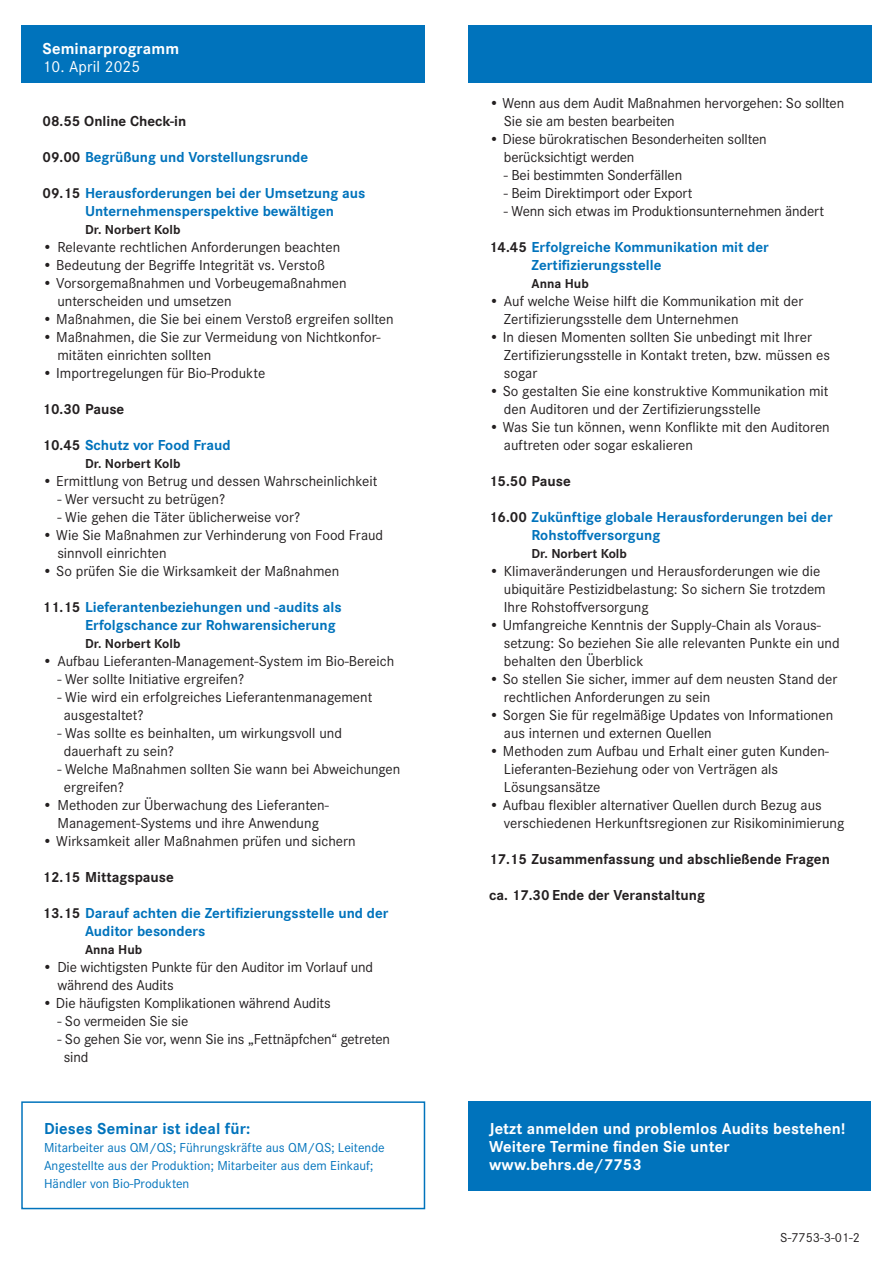
<style>
.page{position:relative;width:893px;height:1263px;background:#fff}
.page>*{position:absolute;margin:0;border:0;box-sizing:border-box;transform-origin:0 0}
.Überschrift___11pt___weiß{font:700 16.5px "Corporate S";letter-spacing:.01em;color:#fff}
.Überschrift___11pt___weiß-2{font:700 16.5px "Corporate S";letter-spacing:.01em;color:#0073bc}
.Fließtext_8_5pt___weiß{font:700 16.5px "Corporate S";letter-spacing:.01em;color:#fff}
.Fließtext_8_5pt___weiß-2{font:16.5px "Corporate S";letter-spacing:.01em;color:#fff}
.Fließtext_Programm_10_pt{font:15px/18px "Corporate S";color:#231f20}
.Fließtext_Programm_10_pt-2{font:700 15px/18px "Corporate S";color:#0073bc}
.Fließtext_Programm_10_pt-3{font:700 15px "Corporate S";color:#231f20}
.Cover___Überschrift_12pt{font:700 15px "Corporate S";color:#231f20}
.Fließtext_8_5pt___weiß-3{font:13.5px/18px "Corporate S";color:#0073bc}
.Fließtext_Programm_10_pt-4{font:700 13.5px "Corporate S";color:#231f20}
.Fließtext_9pt{font:13.5px "Corporate S";color:#231f20}
.s1{color:#231f20}
</style>
<div class="page">
<div style="left:21px;top:26px;width:404px;height:57px;background:#0073bc"></div>
<div style="left:21px;top:1101px;width:404px;height:108px;border:2px solid #0073bc"></div>
<div style="left:468px;top:1101px;width:403px;height:90px;background:#0073bc"></div>
<div style="left:468px;top:26px;width:404px;height:57px;background:#0073bc"></div>
<p class="Fließtext_8_5pt___weiß" style="left:43px;top:36px;width:138px">Seminarprogramm</p>
<p class="Fließtext_8_5pt___weiß-2" style="left:43px;top:55px;width:99px">10. April 2025</p>
<p class="Cover___Überschrift_12pt" style="left:43px;top:109px;width:145px">08.55 Online Check-in</p>
<p class="Fließtext_Programm_10_pt-2" style="left:43px;top:147px;width:267px"><span class="s1">09.00</span> Begrüßung und Vorstellungsrunde</p>
<p class="Fließtext_Programm_10_pt-2" style="left:85px;top:183px;width:282px;text-indent:-43px"><span class="s1">09.15</span> Herausforderungen bei der Umsetzung aus<br>Unternehmensperspektive bewältigen</p>
<p class="Fließtext_Programm_10_pt-4" style="left:85px;top:219px;width:97px">Dr. Norbert Kolb</p>
<p class="Fließtext_Programm_10_pt" style="left:43px;top:237px;width:299px">• Relevante rechtlichen Anforderungen beachten</p>
<p class="Fließtext_Programm_10_pt" style="left:43px;top:255px;width:284px">• Bedeutung der Begriffe Integrität vs. Verstoß</p>
<p class="Fließtext_Programm_10_pt" style="left:43px;top:273px;width:306px">• Vorsorgemaßnahmen und Vorbeugemaßnahmen</p>
<p class="Fließtext_Programm_10_pt" style="left:57px;top:291px;width:176px">unterscheiden und umsetzen</p>
<p class="Fließtext_Programm_10_pt" style="left:43px;top:309px;width:353px">• Maßnahmen, die Sie bei einem Verstoß ergreifen sollten</p>
<p class="Fließtext_Programm_10_pt" style="left:43px;top:327px;width:339px">• Maßnahmen, die Sie zur Vermeidung von Nichtkonfor-</p>
<p class="Fließtext_Programm_10_pt" style="left:57px;top:345px;width:155px">mitäten einrichten sollten</p>
<p class="Fließtext_Programm_10_pt" style="left:43px;top:363px;width:224px">• Importregelungen für Bio-Produkte</p>
<p class="Fließtext_Programm_10_pt-3" style="left:43px;top:397px;width:83px">10.30 Pause</p>
<p class="Fließtext_Programm_10_pt-2" style="left:43px;top:435px;width:190px"><span class="s1">10.45</span> Schutz vor Food Fraud</p>
<p class="Fließtext_Programm_10_pt-4" style="left:85px;top:453px;width:97px">Dr. Norbert Kolb</p>
<p class="Fließtext_Programm_10_pt" style="left:43px;top:471px;width:336px">• Ermittlung von Betrug und dessen Wahrscheinlichkeit</p>
<p class="Fließtext_Programm_10_pt" style="left:57px;top:489px;width:169px">- Wer versucht zu betrügen?</p>
<p class="Fließtext_Programm_10_pt" style="left:57px;top:507px;width:244px">- Wie gehen die Täter üblicherweise vor?</p>
<p class="Fließtext_Programm_10_pt" style="left:57px;top:525px;width:327px;text-indent:-15px">• Wie Sie Maßnahmen zur Verhinderung von Food Fraud sinnvoll einrichten</p>
<p class="Fließtext_Programm_10_pt" style="left:43px;top:561px;width:298px">• So prüfen Sie die Wirksamkeit der Maßnahmen</p>
<p class="Fließtext_Programm_10_pt-2" style="left:43px;top:597px;width:301px"><span class="s1">11.15</span> Lieferantenbeziehungen und -audits als</p>
<p class="Fließtext_Programm_10_pt-2" style="left:85px;top:615px;width:252px">Erfolgschance zur Rohwarensicherung</p>
<p class="Fließtext_Programm_10_pt-4" style="left:85px;top:633px;width:97px">Dr. Norbert Kolb</p>
<p class="Fließtext_Programm_10_pt" style="left:43px;top:651px;width:353px">• Aufbau Lieferanten-Management-System im Bio-Bereich</p>
<p class="Fließtext_Programm_10_pt" style="left:57px;top:669px;width:188px">- Wer sollte Initiative ergreifen?</p>
<p class="Fließtext_Programm_10_pt" style="left:57px;top:687px;width:317px">- Wie wird ein erfolgreiches Lieferantenmanagement</p>
<p class="Fließtext_Programm_10_pt" style="left:64px;top:705px;width:81px">ausgestaltet?</p>
<p class="Fließtext_Programm_10_pt" style="left:57px;top:723px;width:286px">- Was sollte es beinhalten, um wirkungsvoll und</p>
<p class="Fließtext_Programm_10_pt" style="left:64px;top:741px;width:112px">dauerhaft zu sein?</p>
<p class="Fließtext_Programm_10_pt" style="left:64px;top:759px;width:338px;text-indent:-6px">- Welche Maßnahmen sollten Sie wann bei Abweichungen ergreifen?</p>
<p class="Fließtext_Programm_10_pt" style="left:43px;top:795px;width:288px">• Methoden zur Überwachung des Lieferanten-</p>
<p class="Fließtext_Programm_10_pt" style="left:57px;top:813px;width:263px">Management-Systems und ihre Anwendung</p>
<p class="Fließtext_Programm_10_pt" style="left:43px;top:831px;width:315px">• Wirksamkeit aller Maßnahmen prüfen und sichern</p>
<p class="Fließtext_Programm_10_pt-3" style="left:43px;top:865px;width:133px">12.15 Mittagspause</p>
<p class="Fließtext_Programm_10_pt-2" style="left:85px;top:903px;width:305px;text-indent:-43px"><span class="s1">13.15</span> Darauf achten die Zertifizierungsstelle und der<br>Auditor besonders</p>
<p class="Fließtext_Programm_10_pt-4" style="left:85px;top:939px;width:59px">Anna Hub</p>
<p class="Fließtext_Programm_10_pt" style="left:57px;top:957px;width:317px;text-indent:-15px">• Die wichtigsten Punkte für den Auditor im Vorlauf und während des Audits</p>
<p class="Fließtext_Programm_10_pt" style="left:43px;top:993px;width:290px">• Die häufigsten Komplikationen während Audits</p>
<p class="Fließtext_Programm_10_pt" style="left:57px;top:1011px;width:132px">- So vermeiden Sie sie</p>
<p class="Fließtext_Programm_10_pt" style="left:64px;top:1029px;width:328px;text-indent:-6px">- So gehen Sie vor, wenn Sie ins „Fettnäpfchen“ getreten sind</p>
<p class="Überschrift___11pt___weiß-2" style="left:44px;top:1116px;width:208px">Dieses Seminar ist ideal für:</p>
<p class="Fließtext_8_5pt___weiß-3" style="left:44px;top:1138px;width:342px">Mitarbeiter aus QM/QS; Führungskräfte aus QM/QS; Leitende<br>Angestellte aus der Produktion; Mitarbeiter aus dem Einkauf;<br>Händler von Bio-Produkten</p>
<p class="Fließtext_Programm_10_pt" style="left:504px;top:93px;width:342px;text-indent:-15px">• Wenn aus dem Audit Maßnahmen hervorgehen: So sollten<br>Sie sie am besten bearbeiten</p>
<p class="Fließtext_Programm_10_pt" style="left:489px;top:129px;width:279px">• Diese bürokratischen Besonderheiten sollten</p>
<p class="Fließtext_Programm_10_pt" style="left:504px;top:147px;width:132px">berücksichtigt werden</p>
<p class="Fließtext_Programm_10_pt" style="left:504px;top:165px;width:180px">- Bei bestimmten Sonderfällen</p>
<p class="Fließtext_Programm_10_pt" style="left:504px;top:183px;width:190px">- Beim Direktimport oder Export</p>
<p class="Fließtext_Programm_10_pt" style="left:504px;top:201px;width:322px">- Wenn sich etwas im Produktionsunternehmen ändert</p>
<p class="Fließtext_Programm_10_pt-2" style="left:489px;top:237px;width:281px"><span class="s1">14.45</span> Erfolgreiche Kommunikation mit der</p>
<p class="Fließtext_Programm_10_pt-2" style="left:532px;top:255px;width:131px">Zertifizierungsstelle</p>
<p class="Fließtext_Programm_10_pt-4" style="left:531px;top:273px;width:59px">Anna Hub</p>
<p class="Fließtext_Programm_10_pt" style="left:489px;top:291px;width:316px">• Auf welche Weise hilft die Kommunikation mit der</p>
<p class="Fließtext_Programm_10_pt" style="left:504px;top:309px;width:236px">Zertifizierungsstelle dem Unternehmen</p>
<p class="Fließtext_Programm_10_pt" style="left:489px;top:327px;width:324px">• In diesen Momenten sollten Sie unbedingt mit Ihrer</p>
<p class="Fließtext_Programm_10_pt" style="left:504px;top:345px;width:328px">Zertifizierungsstelle in Kontakt treten, bzw. müssen es sogar</p>
<p class="Fließtext_Programm_10_pt" style="left:504px;top:381px;width:326px;text-indent:-15px">• So gestalten Sie eine konstruktive Kommunikation mit den Auditoren und der Zertifizierungsstelle</p>
<p class="Fließtext_Programm_10_pt" style="left:504px;top:417px;width:327px;text-indent:-15px">• Was Sie tun können, wenn Konflikte mit den Auditoren auftreten oder sogar eskalieren</p>
<p class="Fließtext_Programm_10_pt-3" style="left:489px;top:469px;width:83px">15.50 Pause</p>
<p class="Fließtext_Programm_10_pt-2" style="left:532px;top:507px;width:303px;text-indent:-43px"><span class="s1">16.00</span> Zukünftige globale Herausforderungen bei der<br>Rohstoffversorgung</p>
<p class="Fließtext_Programm_10_pt-4" style="left:531px;top:543px;width:97px">Dr. Norbert Kolb</p>
<p class="Fließtext_Programm_10_pt" style="left:504px;top:561px;width:323px;text-indent:-15px">• Klimaveränderungen und Herausforderungen wie die ubiquitäre Pestizidbelastung: So sichern Sie trotzdem<br>Ihre Rohstoffversorgung</p>
<p class="Fließtext_Programm_10_pt" style="left:489px;top:615px;width:333px">• Umfangreiche Kenntnis der Supply-Chain als Voraus-</p>
<p class="Fließtext_Programm_10_pt" style="left:504px;top:633px;width:337px">setzung: So beziehen Sie alle relevanten Punkte ein und behalten den Überblick</p>
<p class="Fließtext_Programm_10_pt" style="left:504px;top:669px;width:335px;text-indent:-15px">• So stellen Sie sicher, immer auf dem neusten Stand der rechtlichen Anforderungen zu sein</p>
<p class="Fließtext_Programm_10_pt" style="left:504px;top:705px;width:331px;text-indent:-15px">• Sorgen Sie für regelmäßige Updates von Informationen aus internen und externen Quellen</p>
<p class="Fließtext_Programm_10_pt" style="left:504px;top:741px;width:327px;text-indent:-15px">• Methoden zum Aufbau und Erhalt einer guten Kunden-<br>Lieferanten-Beziehung oder von Verträgen als</p>
<p class="Fließtext_Programm_10_pt" style="left:504px;top:777px;width:98px">Lösungsansätze</p>
<p class="Fließtext_Programm_10_pt" style="left:489px;top:795px;width:334px">• Aufbau flexibler alternativer Quellen durch Bezug aus</p>
<p class="Fließtext_Programm_10_pt" style="left:504px;top:813px;width:342px">verschiedenen Herkunftsregionen zur Risikominimierung</p>
<p class="Fließtext_Programm_10_pt-3" style="left:489px;top:847px;width:342px">17.15 Zusammenfassung und abschließende Fragen</p>
<p class="Fließtext_Programm_10_pt-3" style="left:489px;top:883px;width:218px">ca. 17.30 Ende der Veranstaltung</p>
<p class="Überschrift___11pt___weiß" style="left:489px;top:1116px;width:358px">Jetzt anmelden und problemlos Audits bestehen!</p>
<p class="Überschrift___11pt___weiß" style="left:489px;top:1134px;width:242px">Weitere Termine finden Sie unter</p>
<p class="Überschrift___11pt___weiß" style="left:489px;top:1152px;width:154px">www.behrs.de/7753</p>
<p class="Fließtext_9pt" style="left:780px;top:1228px;width:81px">S-7753-3-01-2</p>
</div>
